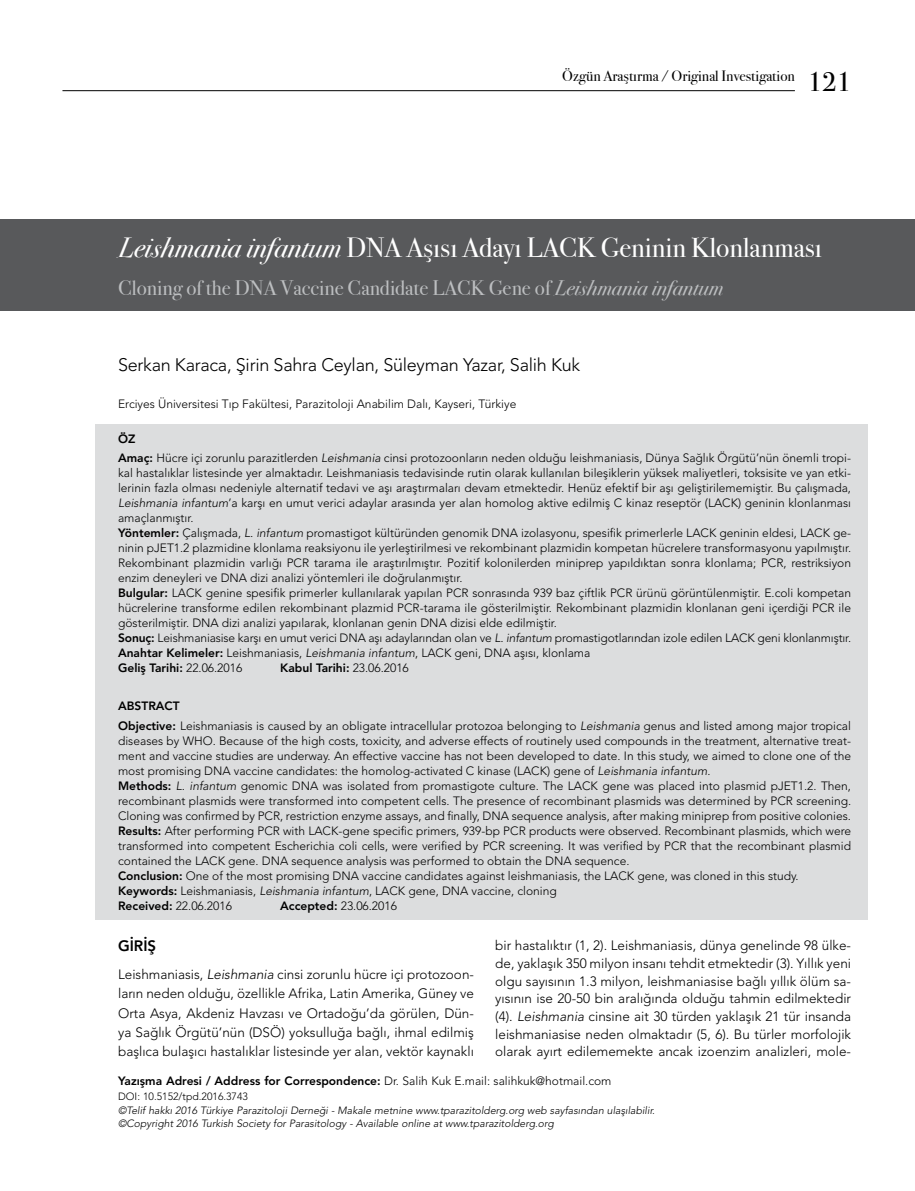
<style>
.page{position:relative;width:915px;height:1191px;background:#fff}
.page>*{position:absolute;margin:0;border:0;box-sizing:border-box;transform-origin:0 0}
.t1{font:27.75px "Bodoni Svty Two ITCTT Book";color:#fff}
.t2{font:27px "Bodoni Svty Two ITCTT Book";color:#000}
.t3{font:21px "Bodoni Svty Two ITCTT Book";color:#bcbec0}
.t4{font:300 18px "Avenir LT Std";letter-spacing:-.015em;color:#000}
.t5{font:15px "Bodoni Svty Two ITCTT Book";color:#000}
.t6{font:800 15px "Avenir LT Std";color:#000}
.t7{font:300 13.5px/17.7px "Avenir LT Std";color:#000;text-align:justify}
.t8{font:300 12px/15px "Avenir LT Std";color:#000}
.t9{font:800 12px "Avenir LT Std";color:#000}
.t10{font:italic 300 10.5px/13.5px "Avenir LT Std";color:#000}
.t11{font:300 10.5px "Avenir LT Std";color:#000}
.s1{font-family:"Bodoni Svty Two ITCTT Book Ita"}
.s2{font-weight:800}
.s3{font-style:italic}
.s4{font-weight:300}
</style>
<div class="page">
<div style="left:0;top:219px;width:914px;height:91px;background:#58595b"></div>
<div style="left:96px;top:424px;width:771px;height:495px;background:#dcddde"></div>
<hr style="left:62px;top:90px;width:732px;height:1px;background:#000">
<p class="t5" style="left:562px;top:64px;width:234px">Özgün Araştırma / Original Investigation</p>
<h2 class="t2" style="left:807px;top:59px;width:45px">121</h2>
<h1 class="t1" style="left:118px;top:224px;width:705px"><span class="s1">Leishmania infantum</span> DNA Aşısı Adayı LACK Geninin Klonlanması</h1>
<h3 class="t3" style="left:118px;top:271px;width:606px">Cloning of the DNA Vaccine Candidate LACK Gene of <span class="s1">Leishmania infantum</span></h3>
<h3 class="t4" style="left:118px;top:354px;width:463px">Serkan Karaca, Şirin Sahra Ceylan, Süleyman Yazar, Salih Kuk</h3>
<p class="t8" style="left:118px;top:396px;width:399px">Erciyes Üniversitesi Tıp Fakültesi, Parazitoloji Anabilim Dalı, Kayseri, Türkiye</p>
<p class="t8" style="left:118px;top:429px;width:734px;line-height:19.2px"><span class="s2">ÖZ<br>Amaç:</span> Hücre içi zorunlu parazitlerden <span class="s3">Leishmania</span> cinsi protozoonların neden olduğu leishmaniasis, Dünya Sağlık Örgütü’nün önemli tropi-</p>
<p class="t8" style="left:118px;top:465px;width:734px">kal hastalıklar listesinde yer almaktadır. Leishmaniasis tedavisinde rutin olarak kullanılan bileşiklerin yüksek maliyetleri, toksisite ve yan etki&shy;lerinin fazla olması nedeniyle alternatif tedavi ve aşı araştırmaları devam etmektedir. Henüz efektif bir aşı geliştirilememiştir. Bu çalışmada, <span class="s3">Leishmania infantum</span>’a karşı en umut verici adaylar arasında yer alan homolog aktive edilmiş C kinaz reseptör (LACK) geninin klonlanması amaçlanmıştır.<br><span class="s2">Yöntemler:</span> Çalışmada, <span class="s3">L. infantum</span> promastigot kültüründen genomik DNA izolasyonu, spesifik primerlerle LACK geninin eldesi, LACK ge&shy;ninin pJET1.2 plazmidine klonlama reaksiyonu ile yerleştirilmesi ve rekombinant plazmidin kompetan hücrelere transformasyonu yapılmıştır.<br>Rekombinant plazmidin varlığı PCR tarama ile araştırılmıştır. Pozitif kolonilerden miniprep yapıldıktan sonra klonlama; PCR, restriksiyon enzim deneyleri ve DNA dizi analizi yöntemleri ile doğrulanmıştır.<br><span class="s2">Bulgular:</span> LACK genine spesifik primerler kullanılarak yapılan PCR sonrasında 939 baz çiftlik PCR ürünü görüntülenmiştir. E.coli kompetan hücrelerine transforme edilen rekombinant plazmid PCR-tarama ile gösterilmiştir. Rekombinant plazmidin klonlanan geni içerdiği PCR ile gösterilmiştir. DNA dizi analizi yapılarak, klonlanan genin DNA dizisi elde edilmiştir.<br><span class="s2">Sonuç:</span> Leishmaniasise karşı en umut verici DNA aşı adaylarından olan ve <span class="s3">L. infantum</span> promastigotlarından izole edilen LACK geni klonlanmıştır.<br><span class="s2">Anahtar Kelimeler:</span> Leishmaniasis, <span class="s3">Leishmania infantum</span>, LACK geni, DNA aşısı, klonlama<br><span class="s2">Geliş Tarihi:</span> 22.06.2016</p>
<p class="t9" style="left:280px;top:660px;width:130px">Kabul Tarihi: <span class="s4">23.06.2016</span></p>
<p class="t8" style="left:118px;top:696px;width:734px;line-height:19.2px"><span class="s2">ABSTRACT<br>Objective:</span> Leishmaniasis is caused by an obligate intracellular protozoa belonging to <span class="s3">Leishmania</span> genus and listed among major tropical</p>
<p class="t8" style="left:118px;top:733px;width:734px">diseases by WHO. Because of the high costs, toxicity, and adverse effects of routinely used compounds in the treatment, alternative treat&shy;ment and vaccine studies are underway. An effective vaccine has not been developed to date. In this study, we aimed to clone one of the most promising DNA vaccine candidates: the homolog-activated C kinase (LACK) gene of <span class="s3">Leishmania infantum</span>.<br><span class="s2">Methods:</span> <span class="s3">L. infantum</span> genomic DNA was isolated from promastigote culture. The LACK gene was placed into plasmid pJET1.2. Then, recombinant plasmids were transformed into competent cells. The presence of recombinant plasmids was determined by PCR screening.<br>Cloning was confirmed by PCR, restriction enzyme assays, and finally, DNA sequence analysis, after making miniprep from positive colonies.<br><span class="s2">Results:</span> After performing PCR with LACK-gene specific primers, 939-bp PCR products were observed. Recombinant plasmids, which were transformed into competent Escherichia coli cells, were verified by PCR screening. It was verified by PCR that the recombinant plasmid contained the LACK gene. DNA sequence analysis was performed to obtain the DNA sequence.<br><span class="s2">Conclusion:</span> One of the most promising DNA vaccine candidates against leishmaniasis, the LACK gene, was cloned in this study.<br><span class="s2">Keywords:</span> Leishmaniasis, <span class="s3">Leishmania infantum</span>, LACK gene, DNA vaccine, cloning<br><span class="s2">Received:</span> 22.06.2016</p>
<p class="t8" style="left:280px;top:898px;width:118px"><span class="s2">Accepted:</span> 23.06.2016</p>
<p class="t6" style="left:118px;top:937px;width:40px">GİRİŞ</p>
<p class="t7" style="left:118px;top:964px;width:357px;line-height:19.4px">Leishmaniasis, <span class="s3">Leishmania</span> cinsi zorunlu hücre içi protozoon&shy;ların neden olduğu, özellikle Afrika, Latin Amerika, Güney ve Orta Asya, Akdeniz Havzası ve Ortadoğu’da görülen, Dün&shy;ya Sağlık Örgütü’nün (DSÖ) yoksulluğa bağlı, ihmal edilmiş başlıca bulaşıcı hastalıklar listesinde yer alan, vektör kaynaklı</p>
<p class="t7" style="left:495px;top:936px;width:357px">bir hastalıktır (1, 2). Leishmaniasis, dünya genelinde 98 ülke&shy;de, yaklaşık 350 milyon insanı tehdit etmektedir (3). Yıllık yeni olgu sayısının 1.3 milyon, leishmaniasise bağlı yıllık ölüm sa&shy;yısının ise 20-50 bin aralığında olduğu tahmin edilmektedir (4). <span class="s3">Leishmania</span> cinsine ait 30 türden yaklaşık 21 tür insanda leishmaniasise neden olmaktadır (5, 6). Bu türler morfolojik olarak ayırt edilememekte ancak izoenzim analizleri, mole-</p>
<p class="t9" style="left:118px;top:1073px;width:495px">Yazışma Adresi / Address for Correspondence: <span class="s4">Dr. Salih Kuk E.mail: salihkuk@hotmail.com</span></p>
<p class="t11" style="left:118px;top:1090px;width:131px">DOI: 10.5152/tpd.2016.3743</p>
<p class="t10" style="left:118px;top:1103px;width:538px">©Telif hakkı 2016 Türkiye Parazitoloji Derneği - Makale metnine www.tparazitolderg.org web sayfasından ulaşılabilir. ©Copyright 2016 Turkish Society for Parasitology - Available online at www.tparazitolderg.org</p>
</div>
